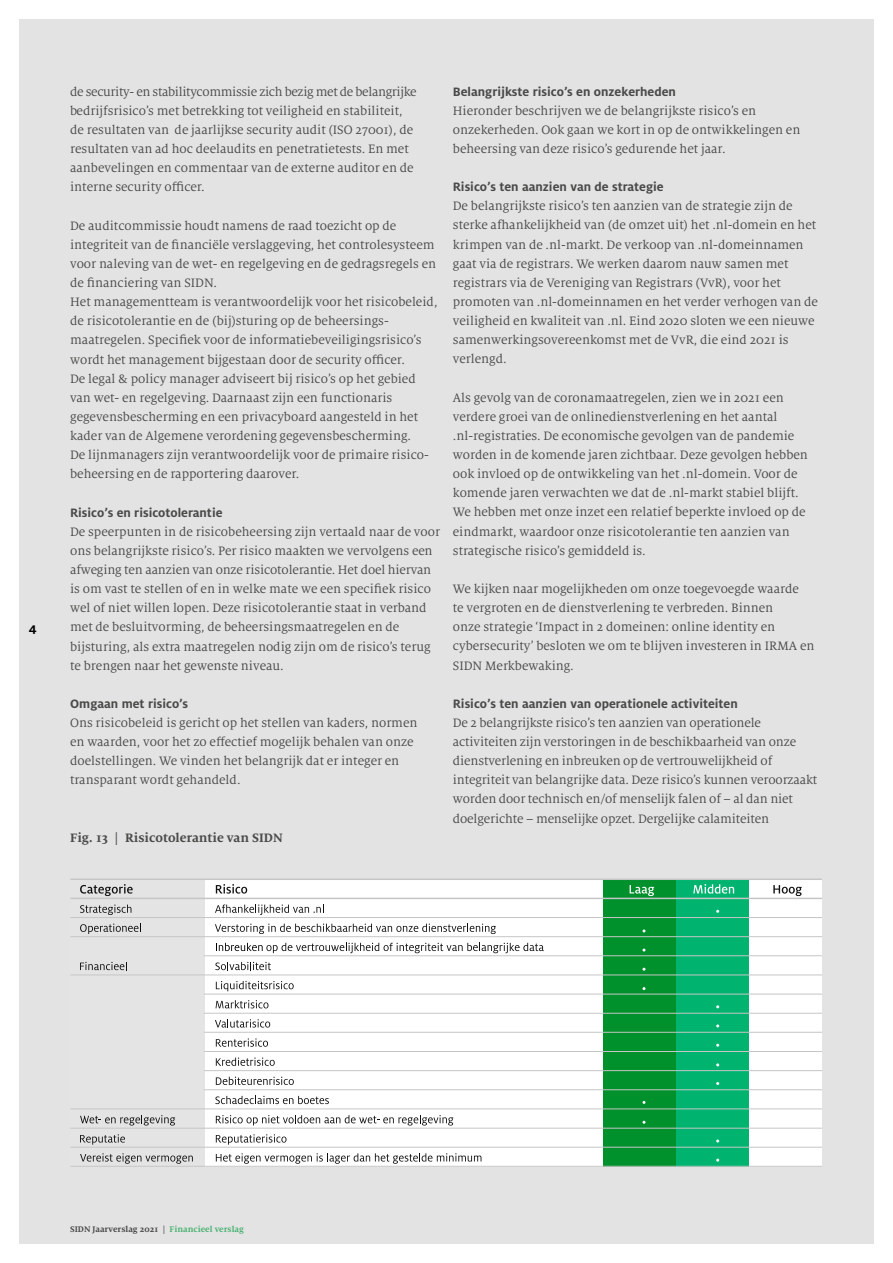
<style>
.page{position:relative;width:893px;height:1263px;background:#fff}
.page>*{position:absolute;margin:0;border:0;box-sizing:border-box;transform-origin:0 0}
.t1{font:13.5px/19.2px "Milo Serif OT";color:#4a4a49}
.t2{font:700 13.5px "Milo OT";color:#4a4a49}
.t3{font:700 13.5px "Milo Serif OT";color:#4a4a49}
.t4{font:700 13.5px "Milo OT";color:#000}
.t5{font:700 9px "Milo Serif OT";color:#4a4a49}
.s1{color:#4db374}
</style>
<div class="page">
<div style="left:19px;top:19px;width:855px;height:1225px;background:#e3e3e3"></div>
<div style="left:204px;top:879px;width:399px;height:287px;background:#fff"></div>
<div style="left:749px;top:879px;width:73px;height:287px;background:#fff"></div>
<div style="left:676px;top:879px;width:73px;height:287px;background:#00b46f"></div>
<div style="left:603px;top:879px;width:73px;height:287px;background:#00902c"></div>
<svg style="left:215px;top:904px;width:109px;height:11px"></svg>
<svg style="left:215px;top:923px;width:281px;height:11px"></svg>
<svg style="left:215px;top:962px;width:56px;height:8px"></svg>
<svg style="left:216px;top:981px;width:78px;height:10px"></svg>
<svg style="left:216px;top:1000px;width:52px;height:8px"></svg>
<svg style="left:215px;top:1019px;width:55px;height:8px"></svg>
<svg style="left:216px;top:1038px;width:52px;height:9px"></svg>
<svg style="left:216px;top:1057px;width:59px;height:9px"></svg>
<svg style="left:216px;top:1077px;width:78px;height:8px"></svg>
<svg style="left:215px;top:1096px;width:114px;height:8px"></svg>
<svg style="left:216px;top:1115px;width:237px;height:10px"></svg>
<svg style="left:216px;top:1134px;width:70px;height:11px"></svg>
<svg style="left:216px;top:1153px;width:265px;height:11px"></svg>
<hr style="left:70px;top:1166px;width:752px;height:1px;background:#c6c6c6">
<hr style="left:70px;top:1147px;width:752px;height:1px;background:#c6c6c6">
<hr style="left:70px;top:1128px;width:752px;height:1px;background:#c6c6c6">
<hr style="left:70px;top:1108px;width:752px;height:1px;background:#c6c6c6">
<hr style="left:204px;top:1089px;width:618px;height:1px;background:#c6c6c6">
<hr style="left:204px;top:1070px;width:618px;height:1px;background:#c6c6c6">
<hr style="left:204px;top:1051px;width:618px;height:1px;background:#c6c6c6">
<hr style="left:204px;top:1032px;width:618px;height:1px;background:#c6c6c6">
<hr style="left:204px;top:1013px;width:618px;height:1px;background:#c6c6c6">
<hr style="left:204px;top:994px;width:618px;height:1px;background:#c6c6c6">
<hr style="left:70px;top:974px;width:752px;height:1px;background:#c6c6c6">
<hr style="left:204px;top:955px;width:618px;height:1px;background:#c6c6c6">
<hr style="left:70px;top:936px;width:752px;height:1px;background:#c6c6c6">
<hr style="left:70px;top:917px;width:752px;height:1px;background:#c6c6c6">
<hr style="left:70px;top:898px;width:752px;height:1px;background:#c6c6c6">
<hr style="left:70px;top:878px;width:752px;height:2px;background:#c6c6c6">
<svg style="left:216px;top:884px;width:31px;height:9px"></svg>
<svg style="left:630px;top:885px;width:24px;height:11px"></svg>
<svg style="left:693px;top:884px;width:41px;height:9px"></svg>
<svg style="left:773px;top:885px;width:29px;height:11px"></svg>
<svg style="left:80px;top:904px;width:51px;height:11px"></svg>
<svg style="left:80px;top:884px;width:53px;height:12px"></svg>
<svg style="left:80px;top:923px;width:61px;height:11px"></svg>
<svg style="left:80px;top:962px;width:47px;height:8px"></svg>
<svg style="left:80px;top:1115px;width:95px;height:10px"></svg>
<svg style="left:80px;top:1134px;width:45px;height:11px"></svg>
<svg style="left:80px;top:1153px;width:113px;height:11px"></svg>
<svg style="left:216px;top:943px;width:328px;height:10px"></svg>
<p class="t4" style="left:29px;top:619px;width:10px">4</p>
<p class="t1" style="left:70px;top:82px;width:348px">de security- en stabilitycommissie zich bezig met de belangrijke bedrijfsrisico’s met betrekking tot veiligheid en stabiliteit, de resultaten van de jaarlijkse security audit (ISO 27001), de resultaten van ad hoc deelaudits en penetratietests. En met aanbevelingen en commentaar van de externe auditor en de interne security officer.</p>
<p class="t1" style="left:70px;top:216px;width:369px">De auditcommissie houdt namens de raad toezicht op de integriteit van de financiële verslaggeving, het controlesysteem voor naleving van de wet- en regelgeving en de gedragsregels en de financiering van SIDN.<br>Het managementteam is verantwoordelijk voor het risicobeleid, de risicotolerantie en de (bij)sturing op de beheersings&shy;maatregelen. Specifiek voor de informatiebeveiligingsrisico’s wordt het management bijgestaan door de security officer.<br>De legal &amp; policy manager adviseert bij risico’s op het gebied van wet- en regelgeving. Daarnaast zijn een functionaris gegevensbescherming en een privacyboard aangesteld in het kader van de Algemene verordening gegevensbescherming.<br>De lijnmanagers zijn verantwoordelijk voor de primaire risico&shy;beheersing en de rapportering daarover.</p>
<p class="t2" style="left:70px;top:504px;width:154px">Risico’s en risicotolerantie</p>
<p class="t1" style="left:70px;top:522px;width:371px">De speerpunten in de risicobeheersing zijn vertaald naar de voor ons belangrijkste risico’s. Per risico maakten we vervolgens een afweging ten aanzien van onze risicotolerantie. Het doel hiervan is om vast te stellen of en in welke mate we een specifiek risico wel of niet willen lopen. Deze risicotolerantie staat in verband met de besluitvorming, de beheersingsmaatregelen en de bijsturing, als extra maatregelen nodig zijn om de risico’s terug te brengen naar het gewenste niveau.</p>
<p class="t2" style="left:70px;top:696px;width:119px">Omgaan met risico’s</p>
<p class="t1" style="left:70px;top:713px;width:349px">Ons risicobeleid is gericht op het stellen van kaders, normen en waarden, voor het zo effectief mogelijk behalen van onze doelstellingen. We vinden het belangrijk dat er integer en transparant wordt gehandeld.</p>
<p class="t3" style="left:70px;top:830px;width:214px">Fig. 13 | Risicotolerantie van SIDN</p>
<p class="t2" style="left:453px;top:83px;width:225px">Belangrijkste risico’s en onzekerheden</p>
<p class="t1" style="left:453px;top:101px;width:349px">Hieronder beschrijven we de belangrijkste risico’s en onzekerheden. Ook gaan we kort in op de ontwikkelingen en beheersing van deze risico’s gedurende het jaar.</p>
<p class="t2" style="left:453px;top:179px;width:212px">Risico’s ten aanzien van de strategie</p>
<p class="t1" style="left:453px;top:197px;width:367px">De belangrijkste risico’s ten aanzien van de strategie zijn de sterke afhankelijkheid van (de omzet uit) het .nl-domein en het krimpen van de .nl-markt. De verkoop van .nl-domeinnamen gaat via de registrars. We werken daarom nauw samen met registrars via de Vereniging van Registrars (VvR), voor het promoten van .nl-domeinnamen en het verder verhogen van de veiligheid en kwaliteit van .nl. Eind 2020 sloten we een nieuwe samenwerkingsovereenkomst met de VvR, die eind 2021 is verlengd.</p>
<p class="t1" style="left:453px;top:388px;width:357px">Als gevolg van de coronamaatregelen, zien we in 2021 een verdere groei van de onlinedienstverlening en het aantal .nl-registraties. De economische gevolgen van de pandemie worden in de komende jaren zichtbaar. Deze gevolgen hebben ook invloed op de ontwikkeling van het .nl-domein. Voor de komende jaren verwachten we dat de .nl-markt stabiel blijft.<br>We hebben met onze inzet een relatief beperkte invloed op de eindmarkt, waardoor onze risicotolerantie ten aanzien van strategische risico’s gemiddeld is.</p>
<p class="t1" style="left:453px;top:579px;width:363px">We kijken naar mogelijkheden om onze toegevoegde waarde<br>te vergroten en de dienstverlening te verbreden. Binnen<br>onze strategie ‘Impact in 2 domeinen: online identity en cybersecurity’ besloten we om te blijven investeren in IRMA en SIDN Merkbewaking.</p>
<p class="t2" style="left:453px;top:696px;width:286px">Risico’s ten aanzien van operationele activiteiten</p>
<p class="t1" style="left:453px;top:713px;width:366px">De 2 belangrijkste risico’s ten aanzien van operationele activiteiten zijn verstoringen in de beschikbaarheid van onze dienstverlening en inbreuken op de vertrouwelijkheid of integriteit van belangrijke data. Deze risico’s kunnen veroorzaakt worden door technisch en/of menselijk falen of – al dan niet doelgerichte – menselijke opzet. Dergelijke calamiteiten</p>
<p class="t5" style="left:70px;top:1224px;width:175px">SIDN Jaarverslag 2021 | <span class="s1">Financieel verslag</span></p>
</div>
